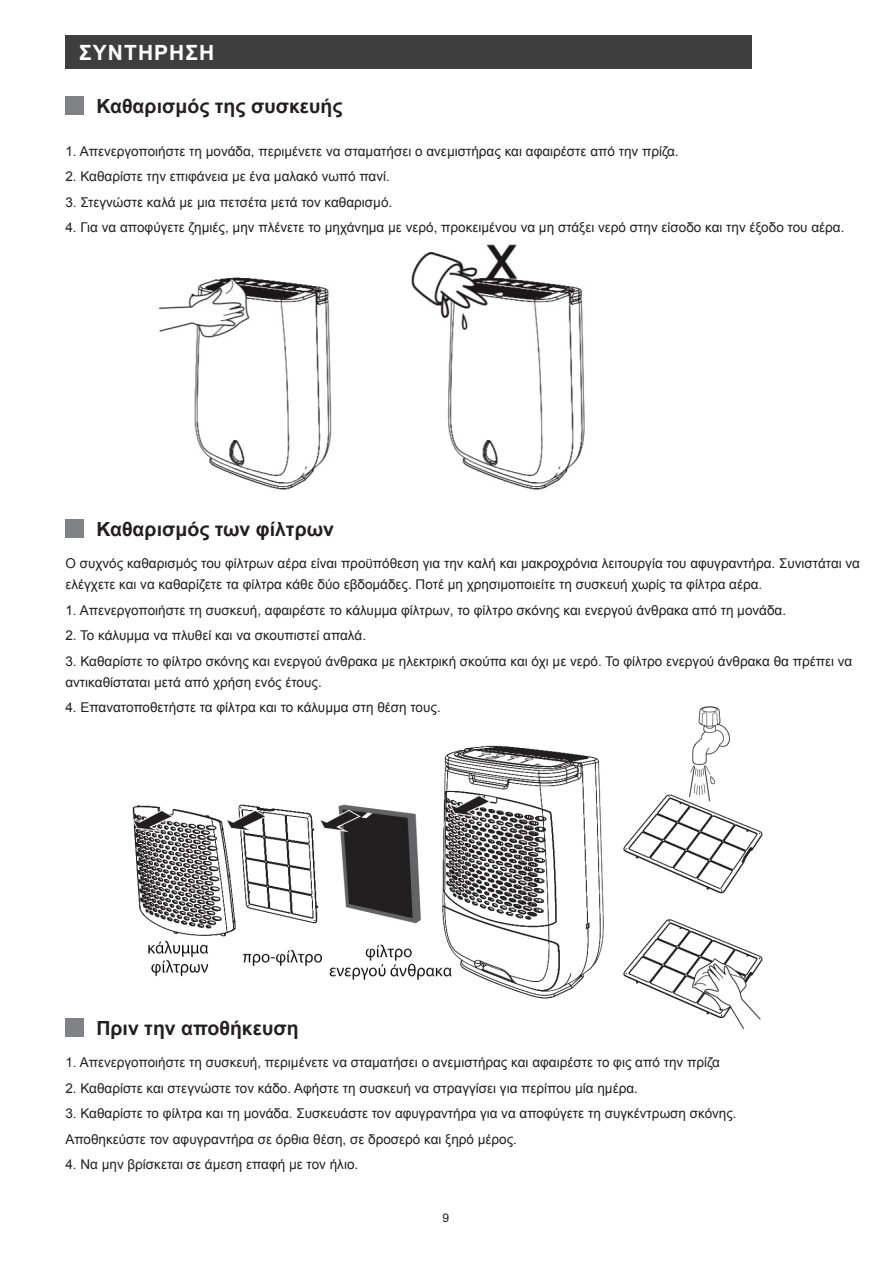
<style>
.page{position:relative;width:893px;height:1263px;background:#fff}
.page>*{position:absolute;margin:0;border:0;box-sizing:border-box;transform-origin:0 0}
.t1{font:700 21px "Arial";letter-spacing:.05em;color:#fff}
.t2{font:700 19.5px "Arial";color:#231f20}
.t3{font:13.5px/21px "Arial";color:#231f20}
.t4{font:12px "Arial";color:#231f20}
</style>
<div class="page">
<div style="left:65px;top:36px;width:687px;height:33px;background:#3e3e3f"></div>
<div style="left:65px;top:96px;width:19px;height:19px;background:#808285"></div>
<img style="left:132px;top:706px;width:631px;height:324px">
<div style="left:65px;top:519px;width:19px;height:19px;background:#808285"></div>
<div style="left:65px;top:1018px;width:19px;height:19px;background:#808285"></div>
<img style="left:158px;top:244px;width:427px;height:246px">
<p class="t1" style="left:79px;top:39px;width:137px">ΣΥΝΤΗΡΗΣΗ</p>
<p class="t2" style="left:96px;top:93px;width:248px">Καθαρισμός της συσκευής</p>
<p class="t3" style="left:65px;top:141px;width:615px">1. Απενεργοποιήστε τη μονάδα, περιμένετε να σταματήσει ο ανεμιστήρας και αφαιρέστε από την πρίζα.</p>
<p class="t3" style="left:65px;top:166px;width:326px">2. Καθαρίστε την επιφάνεια με ένα μαλακό νωπό πανί.</p>
<p class="t3" style="left:65px;top:192px;width:328px">3. Στεγνώστε καλά με μια πετσέτα μετά τον καθαρισμό.</p>
<p class="t3" style="left:65px;top:217px;width:780px">4. Για να αποφύγετε ζημιές, μην πλένετε το μηχάνημα με νερό, προκειμένου να μη στάξει νερό στην είσοδο και την έξοδο του αέρα.</p>
<p class="t2" style="left:96px;top:516px;width:239px">Καθαρισμός των φίλτρων</p>
<p class="t3" style="left:65px;top:553px;width:796px">Ο συχνός καθαρισμός του φίλτρων αέρα είναι προϋπόθεση για την καλή και μακροχρόνια λειτουργία του αφυγραντήρα. Συνιστάται να ελέγχετε και να καθαρίζετε τα φίλτρα κάθε δύο εβδομάδες. Ποτέ μη χρησιμοποιείτε τη συσκευή χωρίς τα φίλτρα αέρα.</p>
<p class="t3" style="left:65px;top:600px;width:722px">1. Απενεργοποιήστε τη συσκευή, αφαιρέστε το κάλυμμα φίλτρων, το φίλτρο σκόνης και ενεργού άνθρακα από τη μονάδα.</p>
<p class="t3" style="left:65px;top:625px;width:302px">2. Το κάλυμμα να πλυθεί και να σκουπιστεί απαλά.</p>
<p class="t3" style="left:65px;top:651px;width:788px">3. Καθαρίστε το φίλτρο σκόνης και ενεργού άνθρακα µε ηλεκτρική σκούπα και όχι µε νερό. Το φίλτρο ενεργού άνθρακα θα πρέπει να αντικαθίσταται μετά από χρήση ενός έτους.</p>
<p class="t3" style="left:65px;top:697px;width:377px">4. Επανατοποθετήστε τα φίλτρα και το κάλυμμα στη θέση τους.</p>
<p class="t2" style="left:96px;top:1015px;width:204px">Πριν την αποθήκευση</p>
<p class="t3" style="left:65px;top:1052px;width:656px">1. Απενεργοποιήστε τη συσκευή, περιµένετε να σταµατήσει ο ανεµιστήρας και αφαιρέστε το φις από την πρίζα</p>
<p class="t3" style="left:65px;top:1077px;width:574px">2. Καθαρίστε και στεγνώστε τον κάδο. Αφήστε τη συσκευή να στραγγίσει για περίπου µία ηµέρα.</p>
<p class="t3" style="left:65px;top:1103px;width:673px">3. Καθαρίστε το φίλτρα και τη µονάδα. Συσκευάστε τον αφυγραντήρα για να αποφύγετε τη συγκέντρωση σκόνης.</p>
<p class="t3" style="left:65px;top:1128px;width:453px">Αποθηκεύστε τον αφυγραντήρα σε όρθια θέση, σε δροσερό και ξηρό µέρος.</p>
<p class="t3" style="left:65px;top:1154px;width:294px">4. Να µην βρίσκεται σε άµεση επαφή µε τον ήλιο.</p>
<p class="t4" style="left:443px;top:1209px;width:8px">9</p>
</div>
